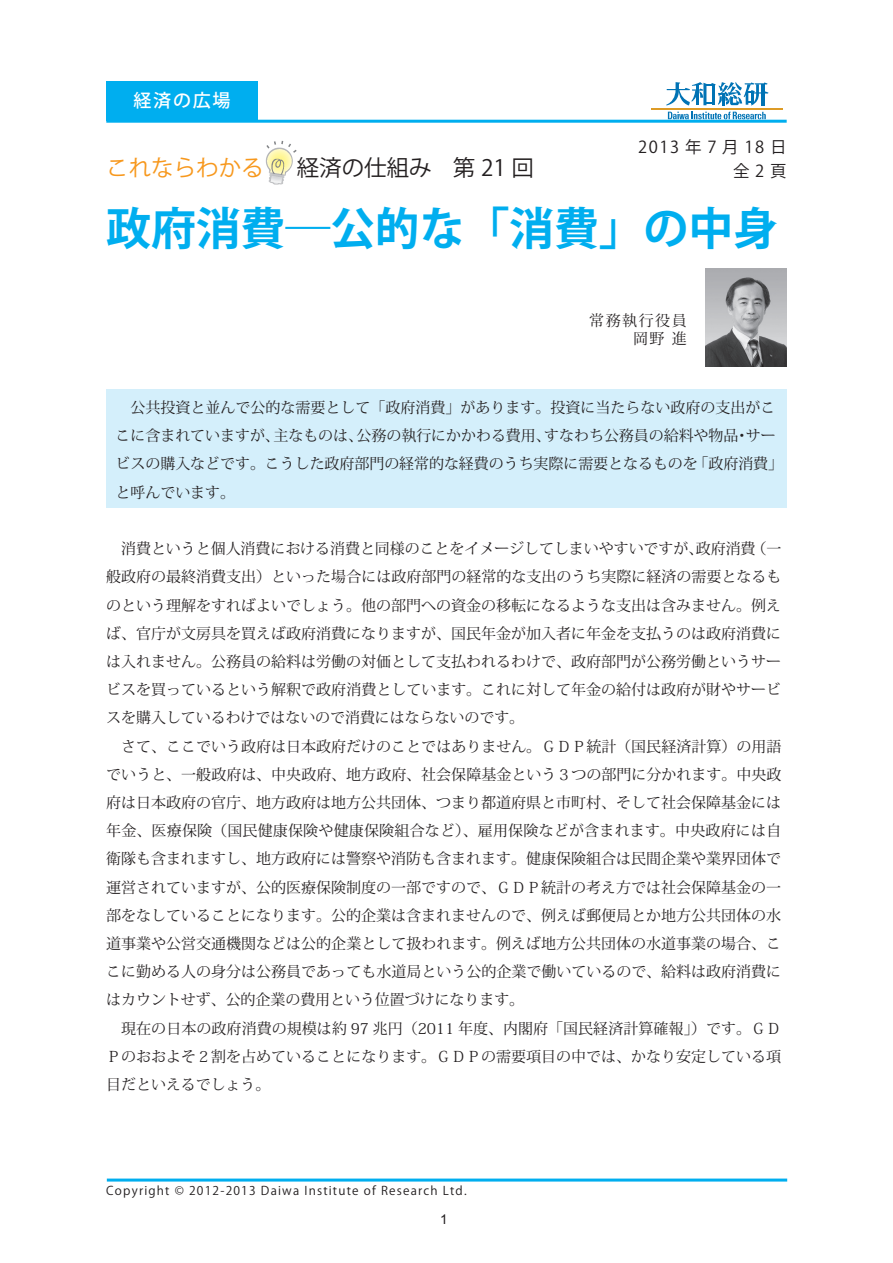
<style>
.page{position:relative;width:893px;height:1263px;background:#fff}
.page>*{position:absolute;margin:0;border:0;box-sizing:border-box;transform-origin:0 0}
.t1{font:700 45px "Koz Go Pro";letter-spacing:-.005em;color:#00aeef}
.t2{font:22.5px "Koz Go Pro";color:#231f20}
.t3{font:500 18px "Koz Go Pro";letter-spacing:.1em;color:#fff}
.t4{font:16.5px "Koz Go Pro";letter-spacing:.35em;color:#231f20}
.t5{font:15px/28.2px "Koz Min Pro";letter-spacing:-.005em;color:#231f20;text-align:justify}
.t6{font:15px/18px "Koz Min Pro";letter-spacing:.1em;color:#231f20;text-align:right}
.t7{font:13.5px "Arial";color:#231f20}
.t8{font:12px "Koz Go Pro";letter-spacing:.1em;color:#231f20}
.s1{color:#f7981d}
</style>
<div class="page">
<div style="left:106px;top:390px;width:681px;height:118px;background:#d4effb"></div>
<hr style="left:651px;top:109px;width:132px;height:1px;background:#dd9b26">
<svg style="left:668px;top:112px;width:98px;height:7px"></svg>
<svg style="left:666px;top:82px;width:102px;height:23px"></svg>
<hr style="left:106px;top:120px;width:681px;height:3px;background:#00aeef">
<div style="left:106px;top:81px;width:152px;height:39px;background:#00aeef"></div>
<hr style="left:107px;top:1178px;width:680px;height:3px;background:#00aeef">
<img style="left:706px;top:269px;width:81px;height:98px">
<svg style="left:266px;top:141px;width:31px;height:12px"></svg>
<img style="left:266px;top:147px;width:27px;height:38px">
<p class="t3" style="left:133px;top:89px;width:99px">経済の広場</p>
<p class="t4" style="left:638px;top:136px;width:150px">2013年7月18日</p>
<h2 class="t2" style="left:106px;top:153px;width:429px"><span class="s1">これならわかる</span>　 経済の仕組み 第 21 回</h2>
<p class="t4" style="left:733px;top:160px;width:55px">全2頁</p>
<h1 class="t1" style="left:106px;top:199px;width:673px">政府消費―公的な「消費」の中身</h1>
<p class="t6" style="left:589px;top:311px;width:99px">常務執行役員岡野 進</p>
<p class="t5" style="left:116px;top:393px;width:669px;text-align:left;text-indent:15px">公共投資と並んで公的な需要として「政府消費」があります。投資に当たらない政府の支出がここに含まれていますが、主なものは、公務の執行にかかわる費用、すなわち公務員の給料や物品・サービスの購入などです。こうした政府部門の経常的な経費のうち実際に需要となるものを「政府消費」と呼んでいます。</p>
<p class="t5" style="left:106px;top:534px;width:676px;text-indent:15px">消費というと個人消費における消費と同様のことをイメージしてしまいやすいですが、政府消費（一般政府の最終消費支出）といった場合には政府部門の経常的な支出のうち実際に経済の需要となるものという理解をすればよいでしょう。他の部門への資金の移転になるような支出は含みません。例えば、官庁が文房具を買えば政府消費になりますが、国民年金が加入者に年金を支払うのは政府消費には入れません。公務員の給料は労働の対価として支払われるわけで、政府部門が公務労働というサービスを買っているという解釈で政府消費としています。これに対して年金の給付は政府が財やサービスを購入しているわけではないので消費にはならないのです。</p>
<p class="t5" style="left:106px;top:731px;width:677px;text-indent:15px">さて、ここでいう政府は日本政府だけのことではありません。ＧＤＰ統計（国民経済計算）の用語でいうと、一般政府は、中央政府、地方政府、社会保障基金という３つの部門に分かれます。中央政府は日本政府の官庁、地方政府は地方公共団体、つまり都道府県と市町村、そして社会保障基金には年金、医療保険（国民健康保険や健康保険組合など）、雇用保険などが含まれます。中央政府には自衛隊も含まれますし、地方政府には警察や消防も含まれます。健康保険組合は民間企業や業界団体で運営されていますが、公的医療保険制度の一部ですので、ＧＤＰ統計の考え方では社会保障基金の一部をなしていることになります。公的企業は含まれませんので、例えば郵便局とか地方公共団体の水道事業や公営交通機関などは公的企業として扱われます。例えば地方公共団体の水道事業の場合、ここに勤める人の身分は公務員であっても水道局という公的企業で働いているので、給料は政府消費にはカウントせず、公的企業の費用という位置づけになります。</p>
<p class="t5" style="left:106px;top:1013px;width:676px;text-indent:15px">現在の日本の政府消費の規模は約 97 兆円（2011 年度、内閣府「国民経済計算確報」）です。ＧＤＰのおおよそ２割を占めていることになります。ＧＤＰの需要項目の中では、かなり安定している項目だといえるでしょう。</p>
<p class="t8" style="left:106px;top:1182px;width:362px">Copyright © 2012-2013 Daiwa Institute of Research Ltd.</p>
<p class="t7" style="left:440px;top:1210px;width:9px">1</p>
</div>
